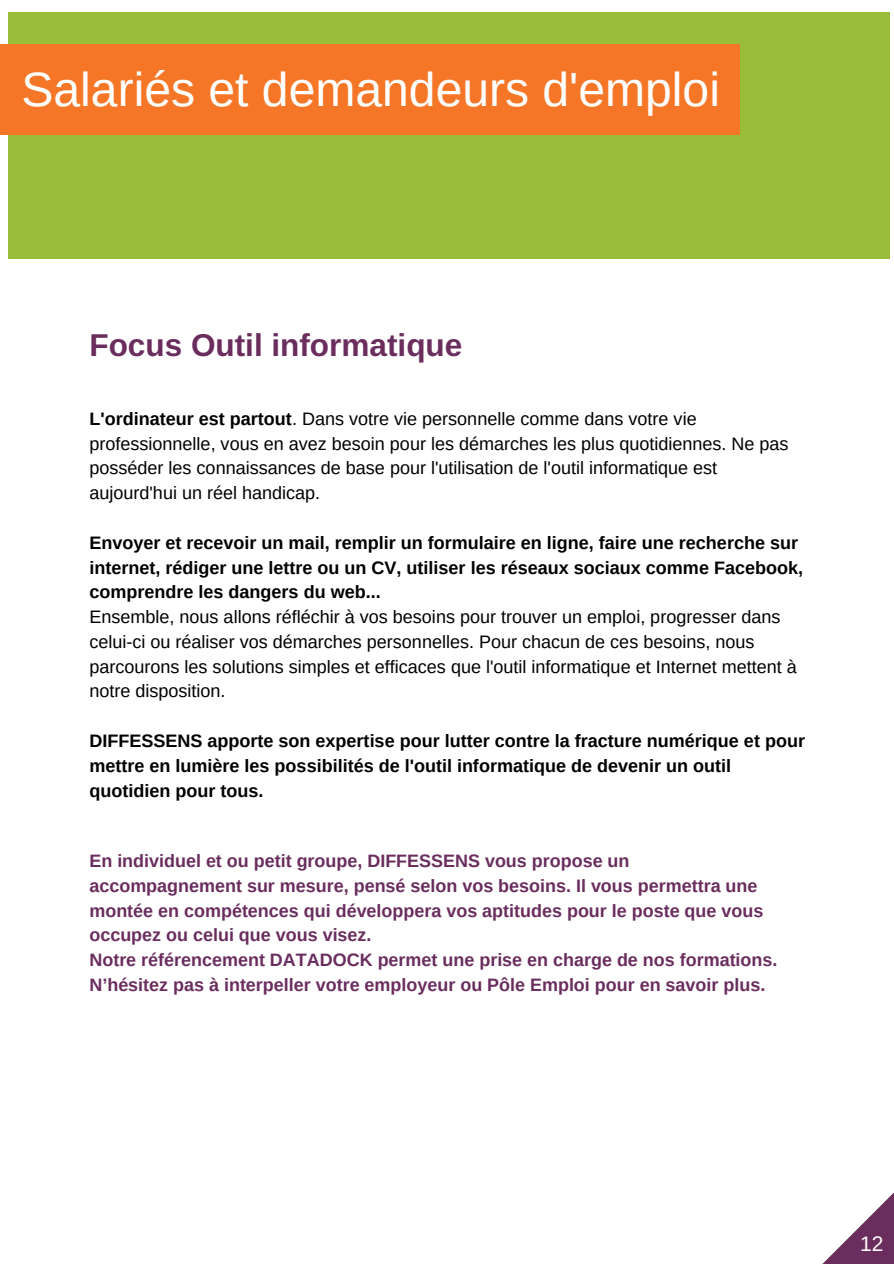
<style>
.page{position:relative;width:894px;height:1264px;background:#fff}
.page>*{position:absolute;margin:0;border:0;box-sizing:border-box;transform-origin:0 0}
.t1{font:48px "Arimo";color:#fff}
.t2{font:700 31.5px "Arimo";color:#6a2d5e}
.t3{font:21px "Arimo";color:#fff}
.t4{font:18px/24.8px "Arimo";color:#000}
.t5{font:700 18px/24.6px "Arimo";color:#6a2d5e}
.t6{font:700 18px/24.8px "Arimo";color:#000}
.s1{font-weight:700}
</style>
<div class="page">
<svg style="left:823px;top:1193px;width:70px;height:70px"></svg>
<div style="left:9px;top:12px;width:880px;height:246px;background:#99bd39"></div>
<div style="left:0;top:45px;width:739px;height:90px;background:#f67627"></div>
<h1 class="t1" style="left:21px;top:63px;width:699px">Salariés et demandeurs d'emploi</h1>
<h2 class="t2" style="left:89px;top:327px;width:374px">Focus Outil informatique</h2>
<p class="t4" style="left:89px;top:406px;width:700px"><span class="s1">L'ordinateur est partout</span>. Dans votre vie personnelle comme dans votre vie professionnelle, vous en avez besoin pour les démarches les plus quotidiennes. Ne pas posséder les connaissances de base pour l'utilisation de l'outil informatique est aujourd'hui un réel handicap.</p>
<p class="t6" style="left:89px;top:530px;width:715px">Envoyer et recevoir un mail, remplir un formulaire en ligne, faire une recherche sur internet, rédiger une lettre ou un CV, utiliser les réseaux sociaux comme Facebook, comprendre les dangers du web...</p>
<p class="t4" style="left:89px;top:604px;width:708px">Ensemble, nous allons réfléchir à vos besoins pour trouver un emploi, progresser dans celui-ci ou réaliser vos démarches personnelles. Pour chacun de ces besoins, nous parcourons les solutions simples et efficaces que l'outil informatique et Internet mettent à notre disposition.</p>
<p class="t6" style="left:89px;top:728px;width:716px">DIFFESSENS apporte son expertise pour lutter contre la fracture numérique et pour mettre en lumière les possibilités de l'outil informatique de devenir un outil quotidien pour tous.</p>
<p class="t5" style="left:89px;top:848px;width:689px">En individuel et ou petit groupe, DIFFESSENS vous propose un accompagnement sur mesure, pensé selon vos besoins. Il vous permettra une montée en compétences qui développera vos aptitudes pour le poste que vous occupez ou celui que vous visez.<br>Notre référencement DATADOCK permet une prise en charge de nos formations.<br>N’hésitez pas à interpeller votre employeur ou Pôle Emploi pour en savoir plus.</p>
<p class="t3" style="left:860px;top:1231px;width:25px">12</p>
</div>
